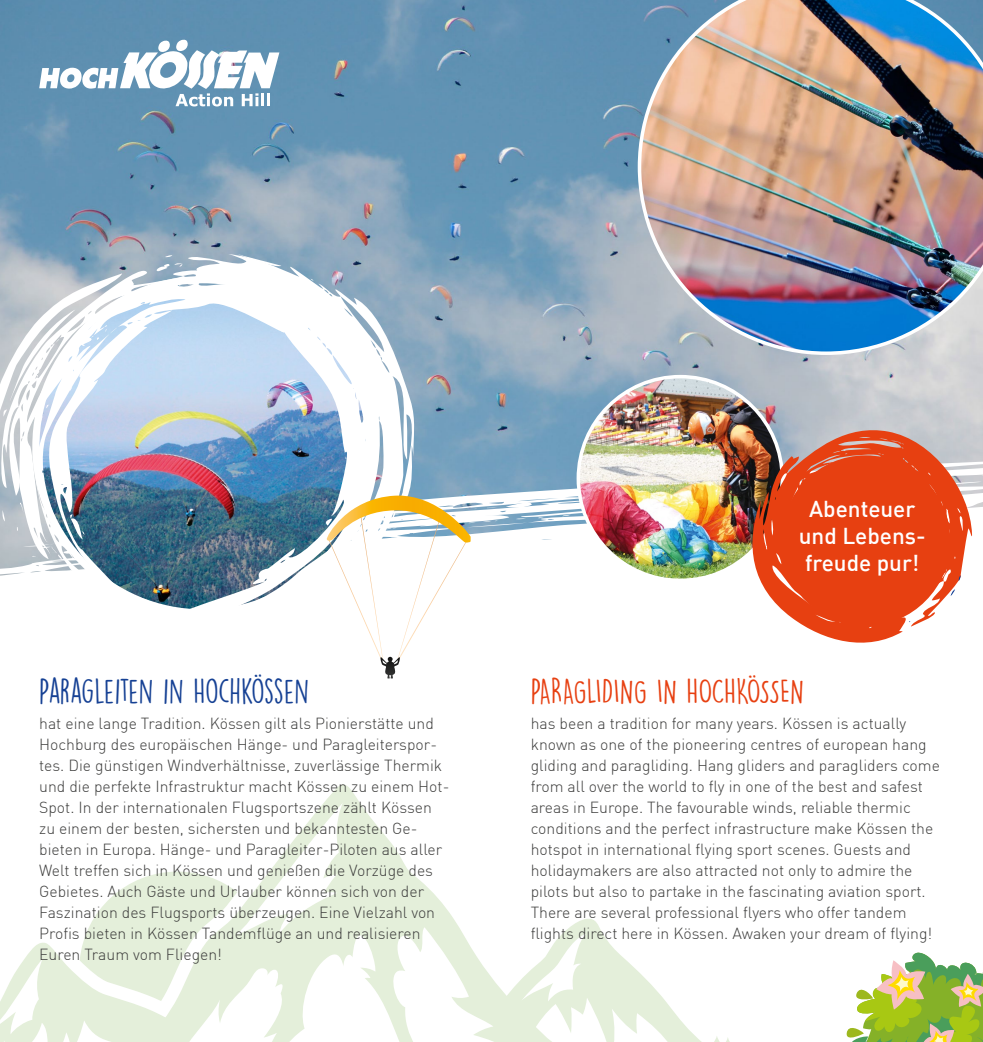
<style>
.page{position:relative;width:983px;height:1042px;background:#fff}
.page>*{position:absolute;margin:0;border:0;box-sizing:border-box;transform-origin:0 0}
.t1{font:31.5px "DK Lemon Yellow Sun";letter-spacing:-.025em;color:#164194}
.t2{font:31.5px "DK Lemon Yellow Sun";color:#e74011}
.t3{font:22.57px/27.1px "DIN Medium Alternate";color:#fff;text-align:center}
.t4{font:300 15.75px/21px "DIN";color:#3c3c3b}
</style>
<div class="page">
<svg style="left:0;top:969px;width:18px;height:73px"></svg>
<svg style="left:18px;top:784px;width:484px;height:258px"></svg>
<svg style="left:502px;top:919px;width:200px;height:123px"></svg>
<svg style="left:714px;top:1036px;width:16px;height:6px"></svg>
<img style="left:0;top:0;width:982px;height:457px">
<svg style="left:39px;top:39px;width:240px;height:67px"></svg>
<svg style="left:420px;top:463px;width:562px;height:77px"></svg>
<svg style="left:577px;top:512px;width:8px;height:4px"></svg>
<svg style="left:537px;top:514px;width:33px;height:5px"></svg>
<img style="left:0;top:249px;width:420px;height:327px">
<svg style="left:238px;top:254px;width:43px;height:14px"></svg>
<svg style="left:32px;top:440px;width:2px;height:20px"></svg>
<svg style="left:20px;top:502px;width:4px;height:11px"></svg>
<svg style="left:2px;top:510px;width:3px;height:11px"></svg>
<svg style="left:17px;top:527px;width:6px;height:15px"></svg>
<svg style="left:280px;top:330px;width:5px;height:3px"></svg>
<svg style="left:144px;top:255px;width:45px;height:18px"></svg>
<svg style="left:0;top:273px;width:124px;height:160px"></svg>
<svg style="left:32px;top:514px;width:275px;height:95px"></svg>
<img style="left:637px;top:0;width:345px;height:355px">
<img style="left:578px;top:377px;width:204px;height:203px;border-radius:102px">
<svg style="left:744px;top:424px;width:228px;height:219px"></svg>
<svg style="left:950px;top:589px;width:4px;height:7px"></svg>
<svg style="left:958px;top:575px;width:2px;height:6px"></svg>
<svg style="left:760px;top:485px;width:12px;height:9px"></svg>
<svg style="left:894px;top:612px;width:18px;height:10px"></svg>
<div style="left:780px;top:455px;width:170px;height:171px;background:#e74011;border-radius:50%"></div>
<svg style="left:322px;top:495px;width:209px;height:183px"></svg>
<svg style="left:846px;top:952px;width:136px;height:90px"></svg>
<h1 class="t1" style="left:39px;top:671px;width:271px">PARAGLEITEN IN HOCHKÖSSEN</h1>
<p class="t4" style="left:39px;top:713px;width:411px">hat eine lange Tradition. Kössen gilt als Pionierstätte und Hochburg des europäischen Hänge- und Paragleiterspor&shy;tes. Die günstigen Windverhältnisse, zuverlässige Thermik und die perfekte Infrastruktur macht Kössen zu einem Hot-Spot. In der internationalen Flugsportszene zählt Kössen zu einem der besten, sichersten und bekanntesten Ge&shy;bieten in Europa. Hänge- und Paragleiter-Piloten aus aller Welt treffen sich in Kössen und genießen die Vorzüge des Gebietes. Auch Gäste und Urlauber können sich von der Faszination des Flugsports überzeugen. Eine Vielzahl von Profis bieten in Kössen Tandemflüge an und realisieren Euren Traum vom Fliegen!</p>
<h2 class="t3" style="left:798px;top:495px;width:128px">Abenteuer und Lebens&shy;freude pur!</h2>
<h1 class="t2" style="left:530px;top:671px;width:275px">PARAGLIDING IN HOCHKÖSSEN</h1>
<p class="t4" style="left:530px;top:713px;width:410px">has been a tradition for many years. Kössen is actually known as one of the pioneering centres of european hang gliding and paragliding. Hang gliders and paragliders come from all over the world to fly in one of the best and safest areas in Europe. The favourable winds, reliable thermic conditions and the perfect infrastructure make Kössen the hotspot in international flying sport scenes. Guests and holidaymakers are also attracted not only to admire the pilots but also to partake in the fascinating aviation sport.<br>There are several professional flyers who offer tandem flights direct here in Kössen. Awaken your dream of flying!</p>
</div>
